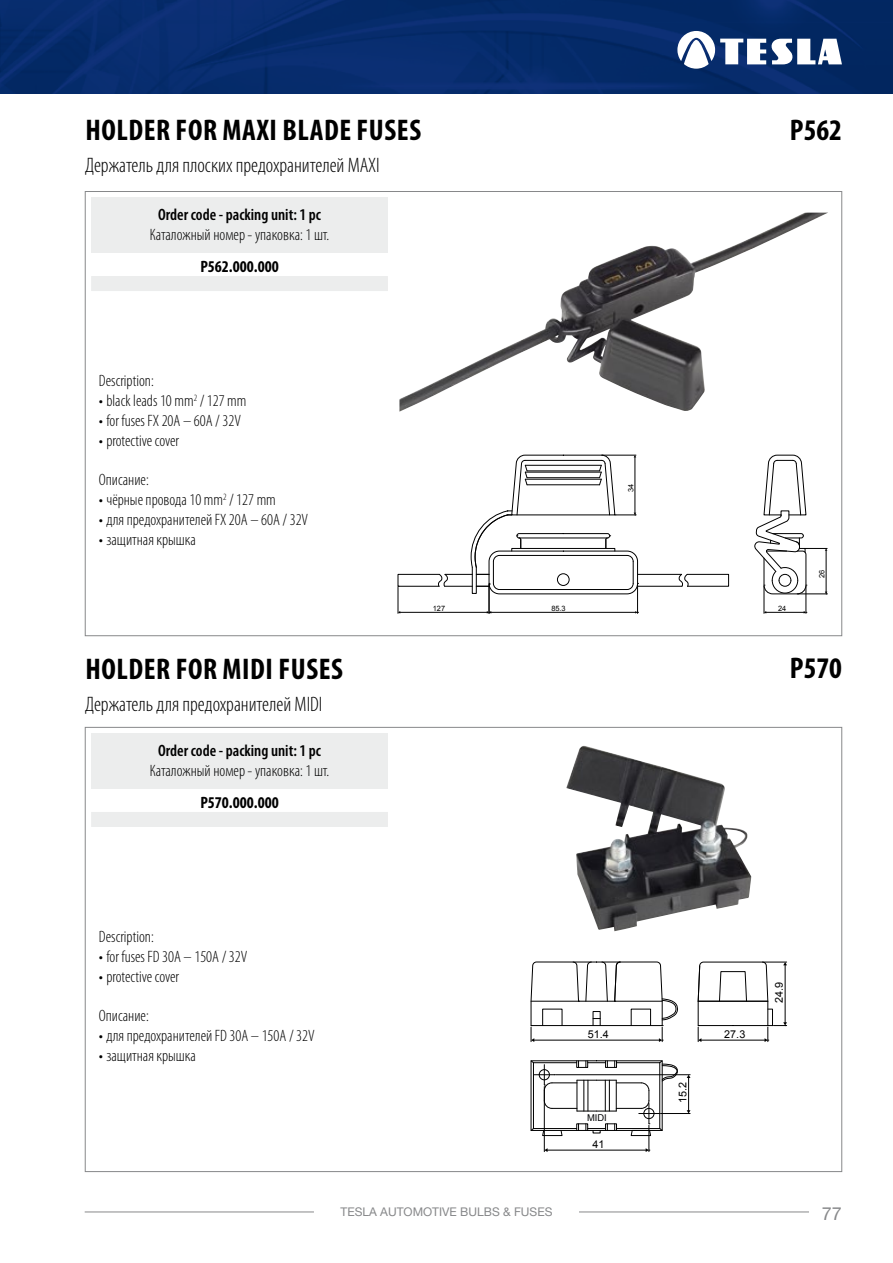
<style>
.page{position:relative;width:893px;height:1263px;background:#fff}
.page>*{position:absolute;margin:0;border:0;box-sizing:border-box;transform-origin:0 0}
.t1{font:700 condensed 30px "Myriad Pro";letter-spacing:.02em;color:#000}
.t2{font:300 condensed 21px "Myriad Pro";color:#000}
.t3{font:18px "Helvetica Neue LT Pro";color:#87888a}
.t4{font:300 condensed 16.5px/19.8px "Myriad Pro";color:#000}
.t5{font:600 condensed 16.5px "Myriad Pro";color:#000}
.t6{font:700 condensed 16.5px "Myriad Pro";color:#000}
.t7{font:12px "Helvetica Neue LT Pro";color:#87888a}
.t8{font:10.8px "Arial";color:#000}
.t9{font:9.45px "Arial";color:#000204}
.t10{font:7.35px "Arial";color:#000}
.s1{font-weight:700;font-stretch:normal}
</style>
<div class="page">
<img style="left:0;top:0;width:893px;height:94px">
<svg style="left:677px;top:31px;width:165px;height:38px"></svg>
<hr style="left:579px;top:1212px;width:230px;height:1px;background:#87888a">
<hr style="left:85px;top:1212px;width:229px;height:1px;background:#87888a">
<div style="left:91px;top:812px;width:297px;height:15px;background:#eceded"></div>
<div style="left:91px;top:733px;width:297px;height:55px;background:#eceded"></div>
<img style="left:566px;top:746px;width:185px;height:186px">
<svg style="left:531px;top:962px;width:147px;height:80px"></svg>
<hr style="left:531px;top:1001px;width:131px;height:1px;background:#000">
<div style="left:542px;top:1009px;width:20px;height:17px;border:1px solid #000"></div>
<div style="left:631px;top:1009px;width:20px;height:17px;border:1px solid #000"></div>
<div style="left:593px;top:1011px;width:7px;height:15px;border:1px solid #000"></div>
<svg style="left:697px;top:962px;width:90px;height:80px"></svg>
<svg style="left:530px;top:1060px;width:160px;height:92px"></svg>
<div style="left:91px;top:276px;width:297px;height:15px;background:#eceded"></div>
<div style="left:91px;top:197px;width:297px;height:56px;background:#eceded"></div>
<img style="left:399px;top:213px;width:428px;height:199px">
<svg style="left:678px;top:574px;width:11px;height:13px"></svg>
<hr style="left:400px;top:612px;width:87px;height:1px;background:#000">
<svg style="left:398px;top:586px;width:2px;height:28px"></svg>
<hr style="left:638px;top:574px;width:44px;height:1px;background:#000">
<div style="left:687px;top:574px;width:42px;height:12px;border:1px solid #000"></div>
<hr style="left:638px;top:586px;width:44px;height:1px;background:#000">
<div style="left:398px;top:574px;width:42px;height:12px;border:1px solid #000"></div>
<svg style="left:438px;top:455px;width:201px;height:159px"></svg>
<div style="left:511px;top:548px;width:104px;height:3px;border:1px solid #000"></div>
<div style="left:489px;top:551px;width:149px;height:43px;border:1px solid #000;border-radius:10px"></div>
<svg style="left:754px;top:455px;width:73px;height:159px"></svg>
<h1 class="t1" style="left:85px;top:111px;width:337px">HOLDER FOR MAXI BLADE FUSES</h1>
<p class="t2" style="left:85px;top:153px;width:296px">Держатель для плоских предохранителей MAXI</p>
<p class="t5" style="left:158px;top:205px;width:164px">Order code - packing unit: 1 pc</p>
<p class="t4" style="left:150px;top:225px;width:181px">Каталожный номер - упаковка: 1 шт.</p>
<p class="t6" style="left:200px;top:256px;width:80px">P562.000.000</p>
<p class="t4" style="left:99px;top:371px;width:149px">Description:<br><span class="s1">·</span> black leads 10 mm<sup>2</sup> / 127 mm <span class="s1">·</span> for fuses FX 20A – 60A / 32V <span class="s1">·</span> protective cover</p>
<p class="t4" style="left:99px;top:470px;width:211px">Описание:<br><span class="s1">·</span> чёрные провода 10 mm<sup>2</sup> / 127 mm<br><span class="s1">·</span> для предохранителей FX 20A – 60A / 32V <span class="s1">·</span> защитная крышка</p>
<h1 class="t1" style="left:85px;top:650px;width:259px">HOLDER FOR MIDI FUSES</h1>
<p class="t2" style="left:85px;top:692px;width:239px">Держатель для предохранителей MIDI</p>
<p class="t5" style="left:158px;top:741px;width:164px">Order code - packing unit: 1 pc</p>
<p class="t4" style="left:150px;top:761px;width:181px">Каталожный номер - упаковка: 1 шт.</p>
<p class="t6" style="left:200px;top:792px;width:80px">P570.000.000</p>
<p class="t10" style="left:433px;top:603px;width:14px">127</p>
<p class="t10" style="left:551px;top:603px;width:16px">85.3</p>
<p class="t10" style="left:626px;top:492px;width:10px;rotate:-90deg">34</p>
<h1 class="t1" style="left:790px;top:111px;width:54px">P562</h1>
<p class="t10" style="left:778px;top:603px;width:10px">24</p>
<p class="t10" style="left:817px;top:578px;width:10px;rotate:-90deg">26</p>
<h1 class="t1" style="left:790px;top:650px;width:54px">P570</h1>
<p class="t4" style="left:99px;top:926px;width:150px">Description:<br><span class="s1">·</span> for fuses FD 30A – 150A / 32V <span class="s1">·</span> protective cover</p>
<p class="t4" style="left:99px;top:1006px;width:217px">Описание:<br><span class="s1">·</span> для предохранителей FD 30A – 150A / 32V <span class="s1">·</span> защитная крышка</p>
<p class="t8" style="left:588px;top:1027px;width:23px">51.4</p>
<p class="t8" style="left:724px;top:1027px;width:23px">27.3</p>
<p class="t9" style="left:587px;top:1111px;width:21px">MIDI</p>
<p class="t8" style="left:592px;top:1137px;width:14px">41</p>
<p class="t8" style="left:676px;top:1103px;width:23px;rotate:-90deg">15.2</p>
<p class="t8" style="left:772px;top:1002px;width:23px;rotate:-90deg">24.9</p>
<p class="t7" style="left:340px;top:1205px;width:214px">TESLA AUTOMOTIVE BULBS &amp; FUSES</p>
<p class="t3" style="left:822px;top:1203px;width:22px">77</p>
</div>
